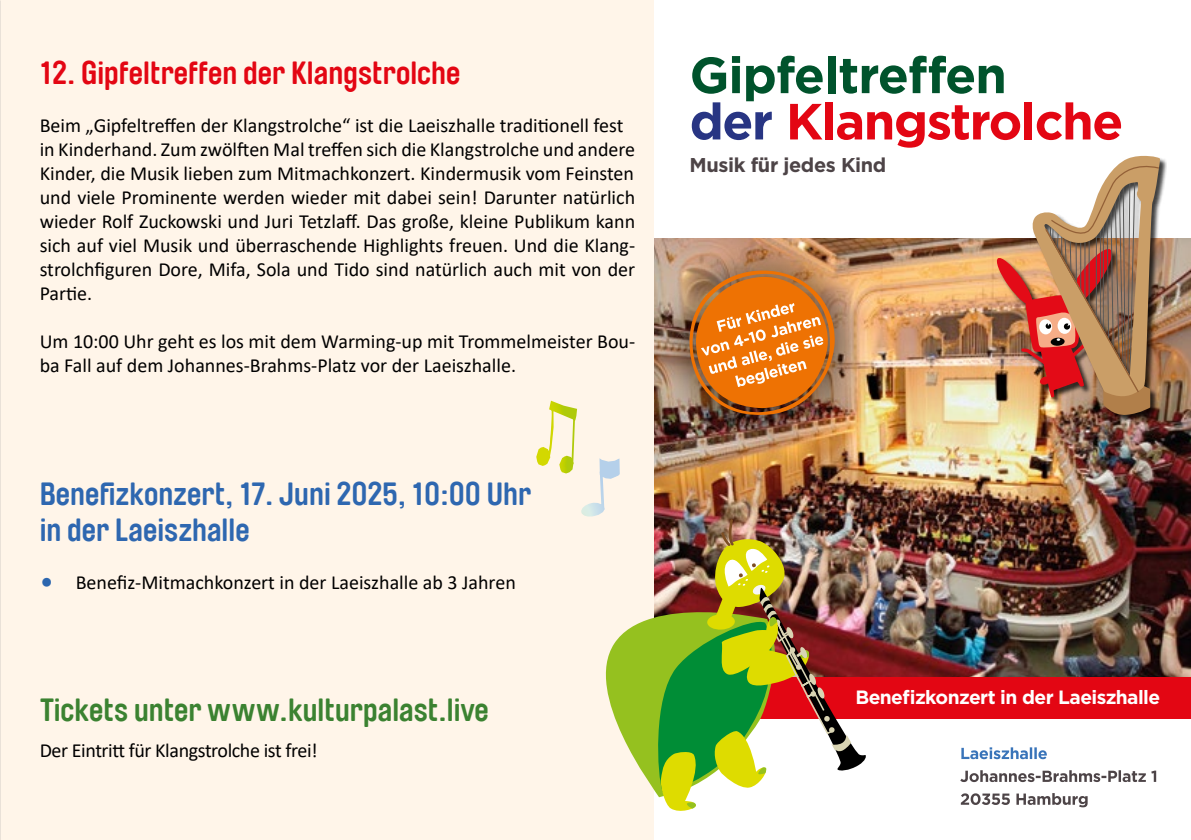
<style>
.page{position:relative;width:1191px;height:840px;background:#fff}
.page>*{position:absolute;margin:0;border:0;box-sizing:border-box;transform-origin:0 0}
.t1{font:700 50.8px/46.2px "Gotham";letter-spacing:-.03em;color:#00532c}
.t2{font:700 32px/36px "Brauer Neue";color:#2e67b0}
.t3{font:700 32px "Brauer Neue";color:#3b8231}
.t4{font:700 32px "Brauer Neue";color:#e30613}
.t5{font:20px/24px "Calibri";color:#000}
.t6{font:20px "Calibri";letter-spacing:-.02em;color:#000}
.t7{font:700 20px "Gotham";letter-spacing:-.02em;color:#4d4447}
.t8{font:700 19.2px "Gotham";letter-spacing:-.03em;color:#fff}
.s1{font-size:28px;color:#2c66af}
.s2{color:#283583}
.s3{color:#e30613}
</style>
<div class="page">
<div style="left:0;top:0;width:1191px;height:839px;background:#fff5e9"></div>
<div style="left:655px;top:0;width:536px;height:839px;background:#fff"></div>
<img style="left:655px;top:238px;width:536px;height:439px">
<div style="left:997px;top:156px;width:170px;height:266px;background:#000;opacity:.75"></div>
<img style="left:997px;top:156px;width:163px;height:258px">
<div style="left:656px;top:237px;width:212px;height:211px;background:#000;opacity:.37"></div>
<div style="left:734px;top:677px;width:457px;height:41px;background:#e30613"></div>
<img style="left:536px;top:270px;width:330px;height:540px">
<svg style="left:960px;top:793px;width:127px;height:13px"></svg>
<svg style="left:960px;top:770px;width:196px;height:11px"></svg>
<svg style="left:961px;top:747px;width:85px;height:11px"></svg>
<img style="left:0;top:0;width:1px;height:839px">
<h2 class="t4" style="left:40px;top:55px;width:422px">12. Gipfeltreffen der Klangstrolche</h2>
<p class="t5" style="left:40px;top:113px;width:597px">Beim „Gipfeltreffen der Klangstrolche“ ist die Laeiszhalle traditionell fest in Kinderhand. Zum zwölften Mal treffen sich die Klangstrolche und andere Kinder, die Musik lieben zum Mitmachkonzert. Kindermusik vom Feinsten und viele Prominente werden wieder mit dabei sein! Darunter natürlich wieder Rolf Zuckowski und Juri Tetzlaff. Das große, kleine Publikum kann sich auf viel Musik und überraschende Highlights freuen. Und die Klang&shy;strolchfiguren Dore, Mifa, Sola und Tido sind natürlich auch mit von der Partie.</p>
<p class="t5" style="left:40px;top:329px;width:597px">Um 10:00 Uhr geht es los mit dem Warming-up mit Trommelmeister Bou&shy;ba Fall auf dem Johannes-Brahms-Platz vor der Laeiszhalle.</p>
<h2 class="t2" style="left:40px;top:475px;width:493px">Benefizkonzert, 17. Juni 2025, 10:00 Uhr in der Laeiszhalle</h2>
<p class="t5" style="left:40px;top:569px;width:477px"><span class="s1">•</span> Benefiz-Mitmachkonzert in der Laeiszhalle ab 3 Jahren</p>
<h2 class="t3" style="left:40px;top:691px;width:450px">Tickets unter www.kulturpalast.live</h2>
<p class="t6" style="left:40px;top:735px;width:280px">Der Eintritt für Klangstrolche ist frei!</p>
<h1 class="t1" style="left:689px;top:52px;width:435px">Gipfeltreffen<br><span class="s2">der</span> <span class="s3">Klangstrolche</span></h1>
<p class="t7" style="left:689px;top:152px;width:198px">Musik für jedes Kind</p>
<p class="t8" style="left:855px;top:684px;width:306px">Benefizkonzert in der Laeiszhalle</p>
</div>
